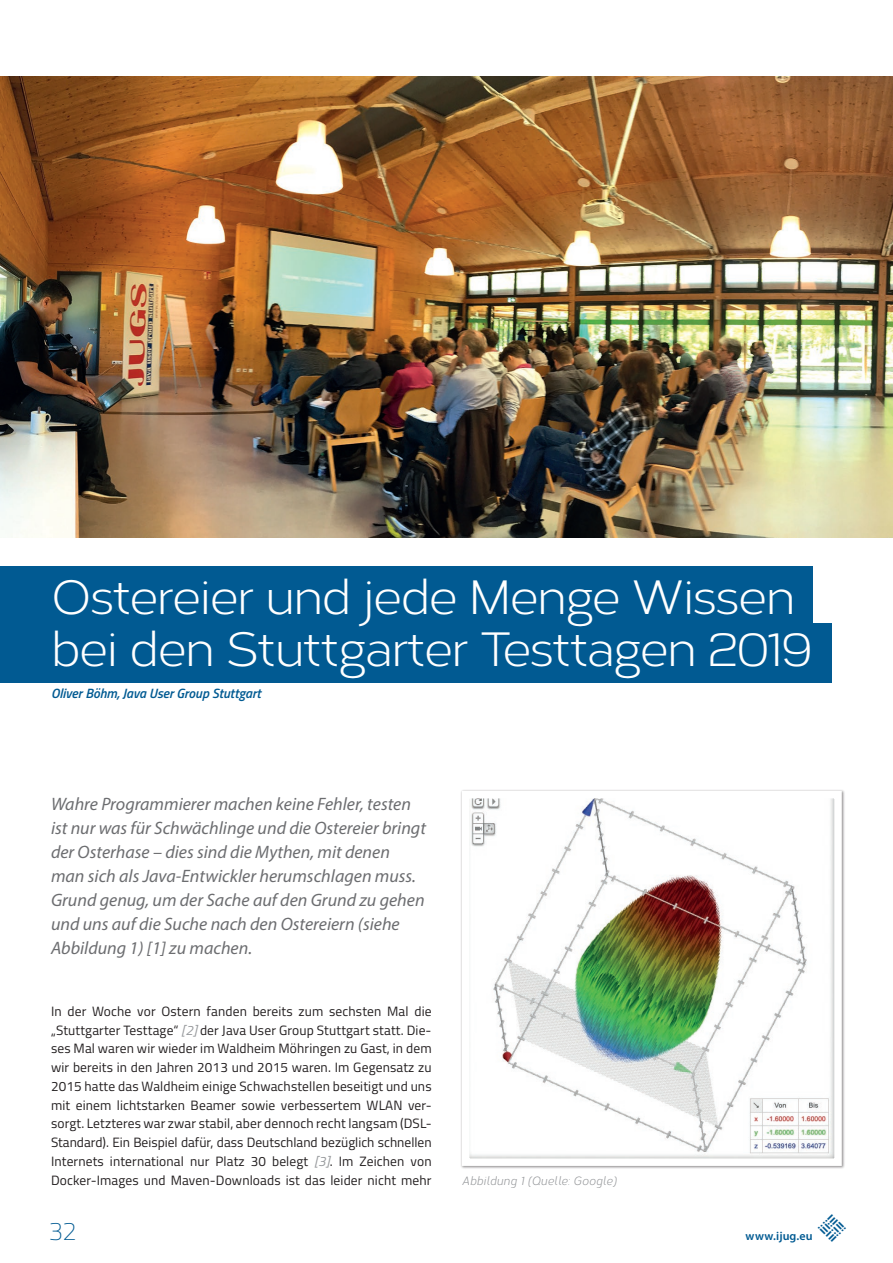
<style>
.page{position:relative;width:893px;height:1263px;background:#fff}
.page>*{position:absolute;margin:0;border:0;box-sizing:border-box;transform-origin:0 0}
.t1{font:48px/52.5px "Corbert";letter-spacing:-.03em;color:#fff}
.t2{font:100 25.5px "Titillium";color:#015a92}
.t3{font:italic 18px/24px "Myriad Pro";color:#6c6d70}
.t4{font:13.5px/18.8px "Titillium";letter-spacing:.01em;color:#231f20;text-align:justify}
.t5{font:italic 600 13.5px "Titillium";color:#015a92}
.t6{font:italic 12px "Corbert Condensed";color:#939598}
.t7{font:600 12px "Myriad Pro";letter-spacing:.01em;color:#015a92}
.s1{font-style:italic;color:#97999c}
</style>
<div class="page">
<div style="left:0;top:567px;width:812px;height:59px;background:#015a92"></div>
<div style="left:0;top:623px;width:831px;height:59px;background:#015a92"></div>
<svg style="left:461px;top:790px;width:384px;height:379px"></svg>
<img style="left:0;top:76px;width:893px;height:461px">
<p class="t1" style="left:51px;top:568px;width:763px">Ostereier und jede Menge Wissen bei den Stuttgarter Testtagen 2019</p>
<p class="t5" style="left:51px;top:683px;width:211px">Oliver Böhm, Java User Group Stuttgart</p>
<p class="t3" style="left:51px;top:791px;width:376px">Wahre Programmierer machen keine Fehler, testen ist nur was für Schwächlinge und die Ostereier bringt der Osterhase – dies sind die Mythen, mit denen man sich als Java-Entwickler herumschlagen muss.<br>Grund genug, um der Sache auf den Grund zu gehen und uns auf die Suche nach den Ostereiern (siehe Abbildung 1) [1] zu machen.</p>
<p class="t4" style="left:51px;top:1001px;width:382px">In der Woche vor Ostern fanden bereits zum sechsten Mal die „Stuttgarter Testtage“ <span class="s1">[2]</span> der Java User Group Stuttgart statt. Die&shy;ses Mal waren wir wieder im Waldheim Möhringen zu Gast, in dem wir bereits in den Jahren 2013 und 2015 waren. Im Gegensatz zu 2015 hatte das Waldheim einige Schwachstellen beseitigt und uns mit einem lichtstarken Beamer sowie verbessertem WLAN ver&shy;sorgt. Letzteres war zwar stabil, aber dennoch recht langsam (DSL-Standard). Ein Beispiel dafür, dass Deutschland bezüglich schnellen Internets international nur Platz 30 belegt <span class="s1">[3]</span>. Im Zeichen von Docker-Images und Maven-Downloads ist das leider nicht mehr</p>
<p class="t2" style="left:49px;top:1213px;width:29px">32</p>
<p class="t6" style="left:462px;top:1172px;width:156px">Abbildung 1 (Quelle: Google)</p>
<p class="t7" style="left:746px;top:1228px;width:69px">www.ijug.eu</p>
</div>
